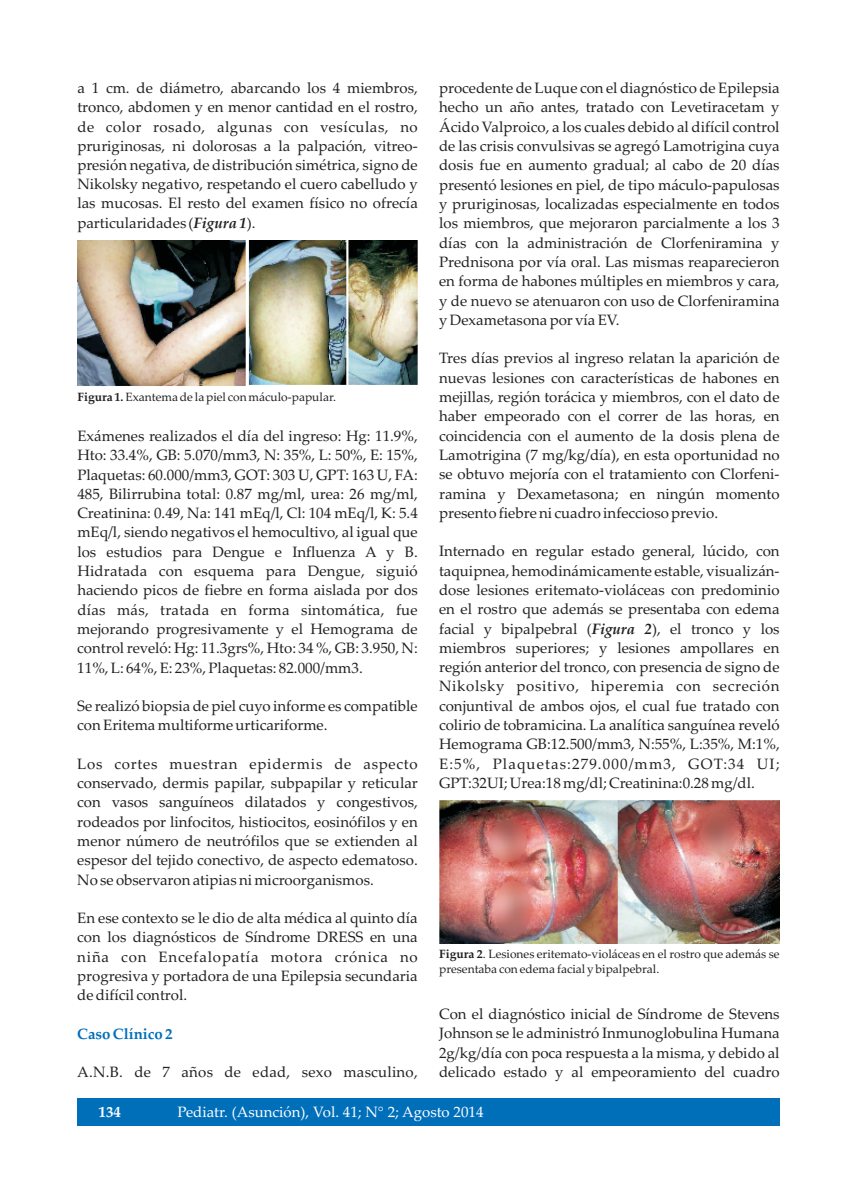
<style>
.page{position:relative;width:857px;height:1197px;background:#fff}
.page>*{position:absolute;margin:0;border:0;box-sizing:border-box;transform-origin:0 0}
.t1{font:15px/19.4px "Palatino Linotype";color:#231f20;text-align:justify}
.t2{font:15px "Palatino Linotype";color:#fff}
.t3{font:700 15px "Palatino Linotype";color:#006fba}
.t4{font:700 15px "Palatino Linotype";color:#fff}
.t5{font:12px/15px "Palatino Linotype";color:#231f20}
.s1{font-weight:700;font-style:italic}
.s2{font-weight:700}
</style>
<div class="page">
<img style="left:77px;top:240px;width:702px;height:703px">
<div style="left:77px;top:1098px;width:702px;height:28px;background:#006fba"></div>
<p class="t1" style="left:77px;top:80px;width:342px">a 1 cm. de diámetro, abarcando los 4 miembros, tronco, abdomen y en menor cantidad en el rostro, de color rosado, algunas con vesículas, no pruriginosas, ni dolorosas a la palpación, vitreo&shy;presión negativa, de distribución simétrica, signo de Nikolsky negativo, respetando el cuero cabelludo y las mucosas. El resto del examen físico no ofrecía particularidades (<span class="s1">Figura 1</span>).</p>
<p class="t5" style="left:77px;top:390px;width:260px"><span class="s2">Figura 1.</span> Exantema de la piel con máculo-papular.</p>
<p class="t1" style="left:77px;top:428px;width:342px">Exámenes realizados el día del ingreso: Hg: 11.9%, Hto: 33.4%, GB: 5.070/mm3, N: 35%, L: 50%, E: 15%, Plaquetas: 60.000/mm3, GOT: 303 U, GPT: 163 U, FA:<br>485, Bilirrubina total: 0.87 mg/ml, urea: 26 mg/ml, Creatinina: 0.49, Na: 141 mEq/l, Cl: 104 mEq/l, K: 5.4 mEq/l, siendo negativos el hemocultivo, al igual que los estudios para Dengue e Influenza A y B.<br>Hidratada con esquema para Dengue, siguió haciendo picos de fiebre en forma aislada por dos días más, tratada en forma sintomática, fue mejorando progresivamente y el Hemograma de control reveló: Hg: 11.3grs%, Hto: 34 %, GB: 3.950, N:<br>11%, L: 64%, E: 23%, Plaquetas: 82.000/mm3.</p>
<p class="t1" style="left:77px;top:698px;width:342px">Se realizó biopsia de piel cuyo informe es compatible con Eritema multiforme urticariforme.</p>
<p class="t1" style="left:77px;top:755px;width:342px">Los cortes muestran epidermis de aspecto conservado, dermis papilar, subpapilar y reticular con vasos sanguíneos dilatados y congestivos, rodeados por linfocitos, histiocitos, eosinófilos y en menor número de neutrófilos que se extienden al espesor del tejido conectivo, de aspecto edematoso.<br>No se observaron atipias ni microorganismos.</p>
<p class="t1" style="left:77px;top:910px;width:342px">En ese contexto se le dio de alta médica al quinto día con los diagnósticos de Síndrome DRESS en una niña con Encefalopatía motora crónica no progresiva y portadora de una Epilepsia secundaria de difícil control.</p>
<p class="t3" style="left:77px;top:1027px;width:97px">Caso Clínico 2</p>
<p class="t1" style="left:77px;top:1064px;width:342px">A.N.B. de 7 años de edad, sexo masculino,</p>
<p class="t1" style="left:439px;top:80px;width:342px">procedente de Luque con el diagnóstico de Epilepsia hecho un año antes, tratado con Levetiracetam y Ácido Valproico, a los cuales debido al difícil control de las crisis convulsivas se agregó Lamotrigina cuya dosis fue en aumento gradual; al cabo de 20 días presentó lesiones en piel, de tipo máculo-papulosas y pruriginosas, localizadas especialmente en todos los miembros, que mejoraron parcialmente a los 3 días con la administración de Clorfeniramina y Prednisona por vía oral. Las mismas reaparecieron en forma de habones múltiples en miembros y cara, y de nuevo se atenuaron con uso de Clorfeniramina y Dexametasona por vía EV.</p>
<p class="t1" style="left:439px;top:350px;width:342px">Tres días previos al ingreso relatan la aparición de nuevas lesiones con características de habones en mejillas, región torácica y miembros, con el dato de haber empeorado con el correr de las horas, en coincidencia con el aumento de la dosis plena de Lamotrigina (7 mg/kg/día), en esta oportunidad no se obtuvo mejoría con el tratamiento con Clorfeni&shy;ramina y Dexametasona; en ningún momento presento fiebre ni cuadro infeccioso previo.</p>
<p class="t1" style="left:439px;top:543px;width:342px">Internado en regular estado general, lúcido, con taquipnea, hemodinámicamente estable, visualizán&shy;dose lesiones eritemato-violáceas con predominio en el rostro que además se presentaba con edema facial y bipalpebral (<span class="s1">Figura 2</span>), el tronco y los miembros superiores; y lesiones ampollares en región anterior del tronco, con presencia de signo de Nikolsky positivo, hiperemia con secreción conjuntival de ambos ojos, el cual fue tratado con colirio de tobramicina. La analítica sanguínea reveló Hemograma GB:12.500/mm3, N:55%, L:35%, M:1%, E:5%, Plaquetas:279.000/mm3, GOT:34 UI; GPT:32UI; Urea:18 mg/dl; Creatinina:0.28 mg/dl.</p>
<p class="t5" style="left:439px;top:947px;width:342px"><span class="s2">Figura 2</span>. Lesiones eritemato-violáceas en el rostro que además se presentaba con edema facial y bipalpebral.</p>
<p class="t1" style="left:439px;top:1005px;width:342px">Con el diagnóstico inicial de Síndrome de Stevens Johnson se le administró Inmunoglobulina Humana 2g/kg/día con poca respuesta a la misma, y debido al delicado estado y al empeoramiento del cuadro</p>
<p class="t4" style="left:99px;top:1105px;width:24px">134</p>
<p class="t2" style="left:177px;top:1105px;width:307px">Pediatr. (Asunción), Vol. 41; N° 2; Agosto 2014</p>
</div>
